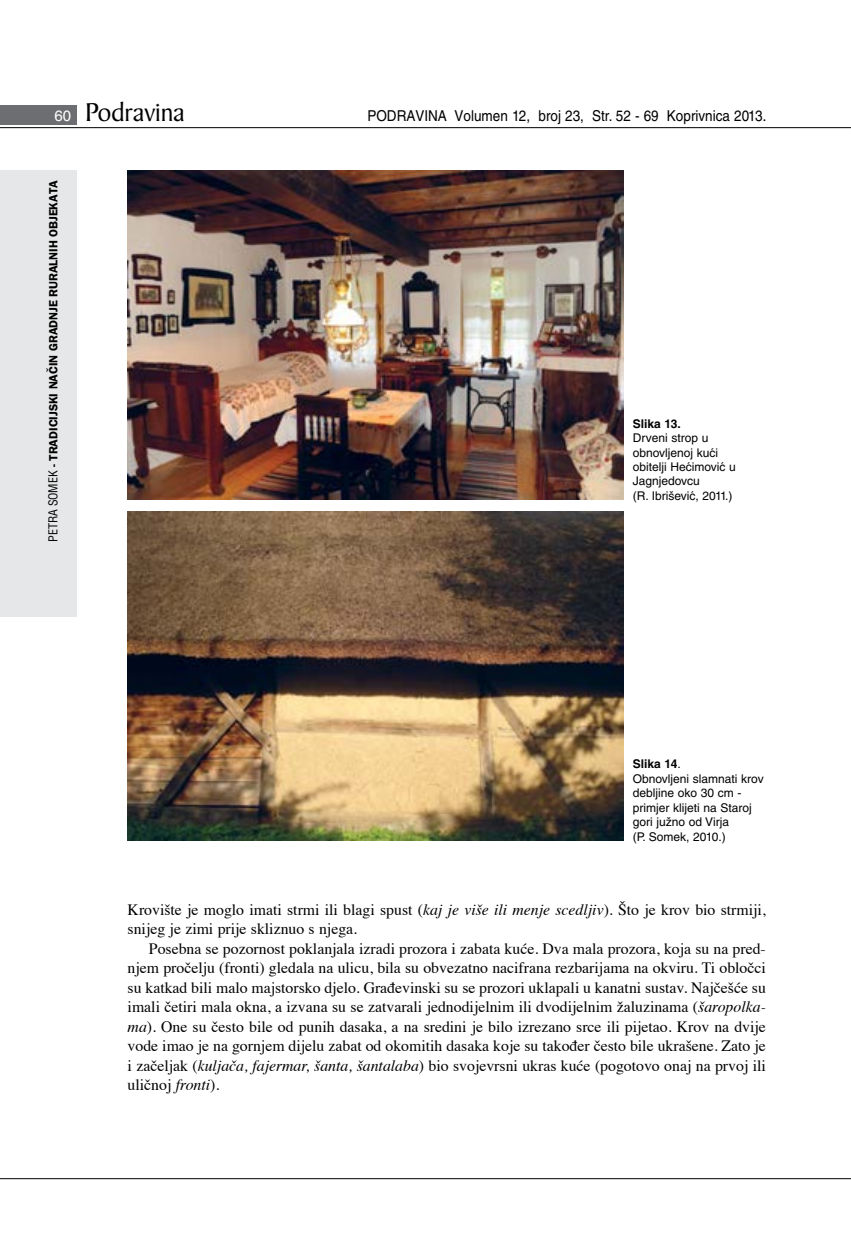
<style>
.page{position:relative;width:851px;height:1234px;background:#fff}
.page>*{position:absolute;margin:0;border:0;box-sizing:border-box;transform-origin:0 0}
.t1{font:27.6px "Baker Signet BT";color:#000}
.t2{font:15.75px/19.5px "Times";color:#000}
.t3{font:15px "Helvetica LT Skin 29";color:#000;scale:.9 1}
.t4{font:12px/14.4px "Helvetica LT Skin 29";color:#000}
.t5{font:600 12px "ITC Franklin Gothic Skin 29";letter-spacing:-.005em;color:#000}
.t6{font:700 12px "Helvetica LT Skin 29";color:#000}
.s1{font-family:"Helvetica LT Skin 29";font-size:15px;color:#fff}
.s2{font-family:"Helvetica LT Skin 29";font-weight:400;font-stretch:condensed}
.s3{font-weight:700}
.s4{font-style:italic}
</style>
<div class="page">
<div style="left:0;top:170px;width:77px;height:447px;background:#e6e7e8"></div>
<div style="left:0;top:105px;width:77px;height:19px;background:#6d6e71"></div>
<hr style="left:0;top:127px;width:850px;height:1px;background:#000">
<hr style="left:0;top:1177px;width:850px;height:1px;background:#000">
<img style="left:128px;top:170px;width:495px;height:329px">
<img style="left:128px;top:511px;width:495px;height:329px">
<h1 class="t1" style="left:55px;top:95px;width:131px"><span class="s1">60</span> Podravina</h1>
<p class="t3" style="left:367px;top:107px;width:445px">PODRAVINA Volumen 12, broj 23, Str. 52 - 69 Koprivnica 2013.</p>
<p class="t5" style="left:46px;top:541px;width:363px;rotate:-90deg"><span class="s2">PETRA SOMEK</span> - TRADICIJSKI NAČIN GRADNJE RURALNIH OBJEKATA</p>
<p class="t6" style="left:632px;top:416px;width:49px">Slika 13.</p>
<p class="t4" style="left:632px;top:430px;width:105px">Drveni strop u obnovljenoj kući obitelji Hećimović u<br>Jagnjedovcu<br>(R. Ibrišević, 2011.)</p>
<p class="t4" style="left:632px;top:756px;width:132px"><span class="s3">Slika 14</span>.<br>Obnovljeni slamnati krov debljine oko 30 cm - primjer klijeti na Staroj gori južno od Virja<br>(P. Somek, 2010.)</p>
<p class="t2" style="left:128px;top:898px;width:639px">Krovište je moglo imati strmi ili blagi spust (<span class="s4">kaj je više ili menje scedljiv</span>). Što je krov bio strmiji, snijeg je zimi prije skliznuo s njega.</p>
<p class="t2" style="left:128px;top:937px;width:639px;text-align:justify;text-indent:21px">Posebna se pozornost poklanjala izradi prozora i zabata kuće. Dva mala prozora, koja su na pred&shy;njem pročelju (fronti) gledala na ulicu, bila su obvezatno nacifrana rezbarijama na okviru. Ti obločci su katkad bili malo majstorsko djelo. Građevinski su se prozori uklapali u kanatni sustav. Najčešće su imali četiri mala okna, a izvana su se zatvarali jednodijelnim ili dvodijelnim žaluzinama (<span class="s4">šaropolka&shy;ma</span>). One su često bile od punih dasaka, a na sredini je bilo izrezano srce ili pijetao. Krov na dvije vode imao je na gornjem dijelu zabat od okomitih dasaka koje su također često bile ukrašene. Zato je i začeljak (<span class="s4">kuljača, fajermar, šanta, šantalaba</span>) bio svojevrsni ukras kuće (pogotovo onaj na prvoj ili uličnoj <span class="s4">fronti</span>).</p>
</div>
